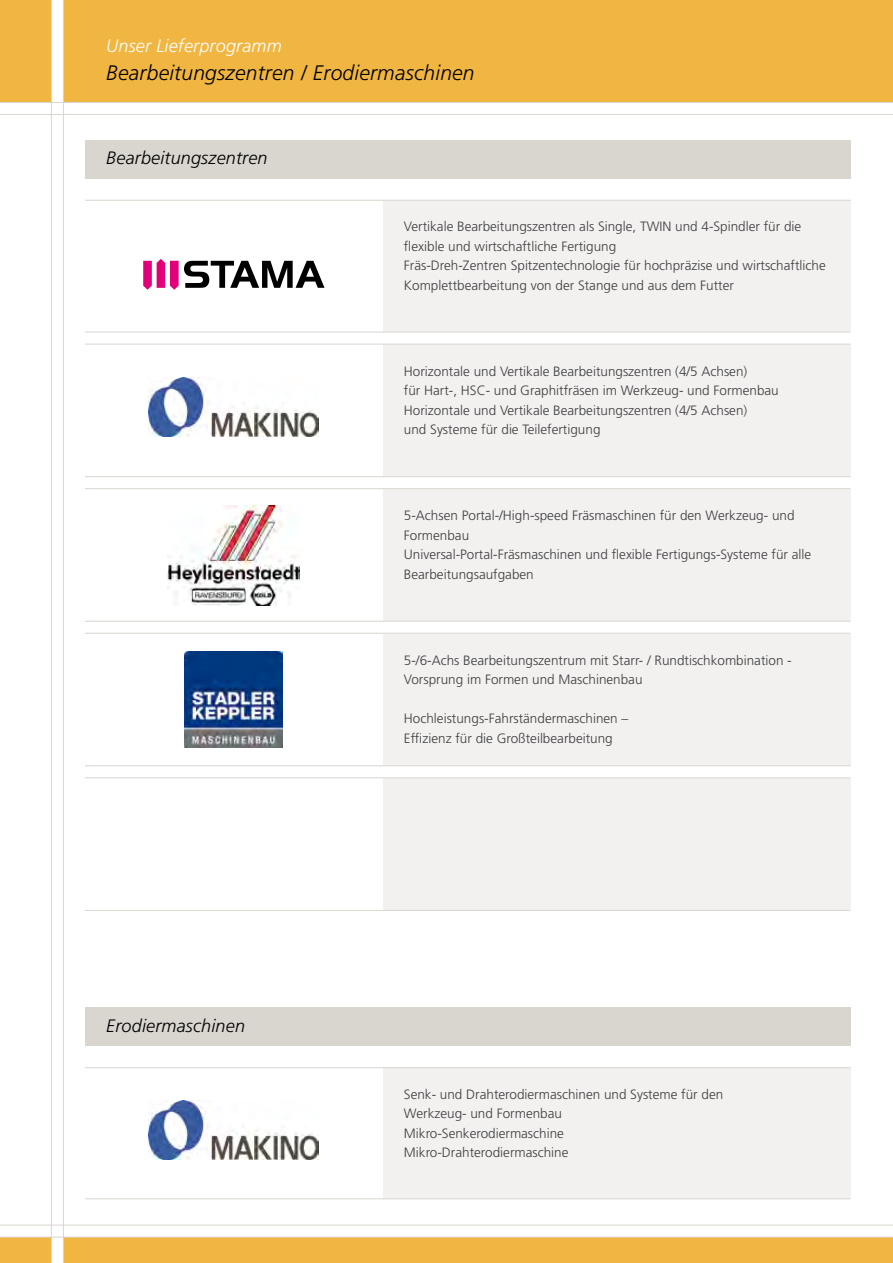
<style>
.page{position:relative;width:893px;height:1263px;background:#fff}
.page>*{position:absolute;margin:0;border:0;box-sizing:border-box;transform-origin:0 0}
.t1{font:italic 300 21px "Frutiger LT Pro";letter-spacing:.01em;color:#000}
.t2{font:italic 300 18px "Frutiger LT Pro";letter-spacing:.01em;color:#000}
.t3{font:italic 300 18px "Frutiger LT Pro";letter-spacing:.01em;color:#fff}
.t4{font:300 13.5px/19.5px "Frutiger LT Pro";color:#3e3d40}
</style>
<div class="page">
<div style="left:0;top:1237px;width:51px;height:26px;background:#f1b641"></div>
<div style="left:64px;top:1237px;width:829px;height:26px;background:#f1b641"></div>
<div style="left:383px;top:200px;width:467px;height:132px;background:#f2f1ef"></div>
<div style="left:383px;top:344px;width:467px;height:132px;background:#f2f1ef"></div>
<div style="left:383px;top:489px;width:467px;height:132px;background:#f2f1ef"></div>
<div style="left:383px;top:634px;width:467px;height:131px;background:#f2f1ef"></div>
<div style="left:383px;top:778px;width:467px;height:132px;background:#f2f1ef"></div>
<div style="left:85px;top:140px;width:765px;height:39px;background:#d9d5cf"></div>
<div style="left:0;top:0;width:51px;height:102px;background:#f1b641"></div>
<div style="left:64px;top:0;width:829px;height:102px;background:#f1b641"></div>
<hr style="left:0;top:1225px;width:893px;height:1px;background:#d9d5cf">
<hr style="left:0;top:1237px;width:893px;height:1px;background:#d9d5cf">
<hr style="left:0;top:102px;width:893px;height:1px;background:#d9d5cf">
<hr style="left:0;top:114px;width:893px;height:1px;background:#d9d5cf">
<hr style="left:85px;top:332px;width:765px;height:1px;background:#d9d5cf">
<hr style="left:85px;top:344px;width:765px;height:1px;background:#d9d5cf">
<hr style="left:85px;top:476px;width:765px;height:1px;background:#d9d5cf">
<hr style="left:85px;top:488px;width:765px;height:1px;background:#d9d5cf">
<hr style="left:85px;top:621px;width:765px;height:1px;background:#d9d5cf">
<hr style="left:85px;top:633px;width:765px;height:1px;background:#d9d5cf">
<hr style="left:85px;top:765px;width:765px;height:1px;background:#d9d5cf">
<hr style="left:85px;top:777px;width:765px;height:1px;background:#d9d5cf">
<hr style="left:85px;top:910px;width:765px;height:1px;background:#d9d5cf">
<hr style="left:85px;top:200px;width:765px;height:1px;background:#d9d5cf">
<div style="left:383px;top:1067px;width:467px;height:132px;background:#f2f1ef"></div>
<img style="left:149px;top:1100px;width:170px;height:59px">
<div style="left:85px;top:1008px;width:765px;height:38px;background:#d9d5cf"></div>
<hr style="left:85px;top:1198px;width:765px;height:1px;background:#d9d5cf">
<hr style="left:85px;top:1067px;width:765px;height:1px;background:#d9d5cf">
<hr style="left:51px;top:0;width:1px;height:1263px;background:#d9d5cf">
<hr style="left:63px;top:0;width:1px;height:1263px;background:#d9d5cf">
<img style="left:149px;top:377px;width:170px;height:59px">
<img style="left:168px;top:505px;width:132px;height:101px">
<svg style="left:143px;top:259px;width:182px;height:31px"></svg>
<img style="left:185px;top:652px;width:98px;height:96px">
<h2 class="t3" style="left:106px;top:35px;width:177px">Unser Lieferprogramm</h2>
<h1 class="t1" style="left:106px;top:60px;width:370px">Bearbeitungszentren / Erodiermaschinen</h1>
<h2 class="t2" style="left:106px;top:148px;width:163px">Bearbeitungszentren</h2>
<h2 class="t2" style="left:106px;top:1015px;width:140px">Erodiermaschinen</h2>
<p class="t4" style="left:404px;top:217px;width:423px">Vertikale Bearbeitungszentren als Single, TWIN und 4-Spindler für die flexible und wirtschaftliche Fertigung<br>Fräs-Dreh-Zentren Spitzentechnologie für hochpräzise und wirtschaftliche Komplettbearbeitung von der Stange und aus dem Futter</p>
<p class="t4" style="left:404px;top:361px;width:376px">Horizontale und Vertikale Bearbeitungszentren (4/5 Achsen)<br>für Hart-, HSC- und Graphitfräsen im Werkzeug- und Formenbau Horizontale und Vertikale Bearbeitungszentren (4/5 Achsen)<br>und Systeme für die Teilefertigung</p>
<p class="t4" style="left:404px;top:506px;width:409px">5-Achsen Portal-/High-speed Fräsmaschinen für den Werkzeug- und Formenbau<br>Universal-Portal-Fräsmaschinen und flexible Fertigungs-Systeme für alle Bearbeitungsaufgaben</p>
<p class="t4" style="left:404px;top:651px;width:389px">5-/6-Achs Bearbeitungszentrum mit Starr- / Rundtischkombination -<br>Vorsprung im Formen und Maschinenbau</p>
<p class="t4" style="left:404px;top:709px;width:226px">Hochleistungs-Fahrständermaschinen –<br>Effizienz für die Großteilbearbeitung</p>
<p class="t4" style="left:404px;top:1084px;width:321px">Senk- und Drahterodiermaschinen und Systeme für den Werkzeug- und Formenbau Mikro-Senkerodiermaschine Mikro-Drahterodiermaschine</p>
</div>
